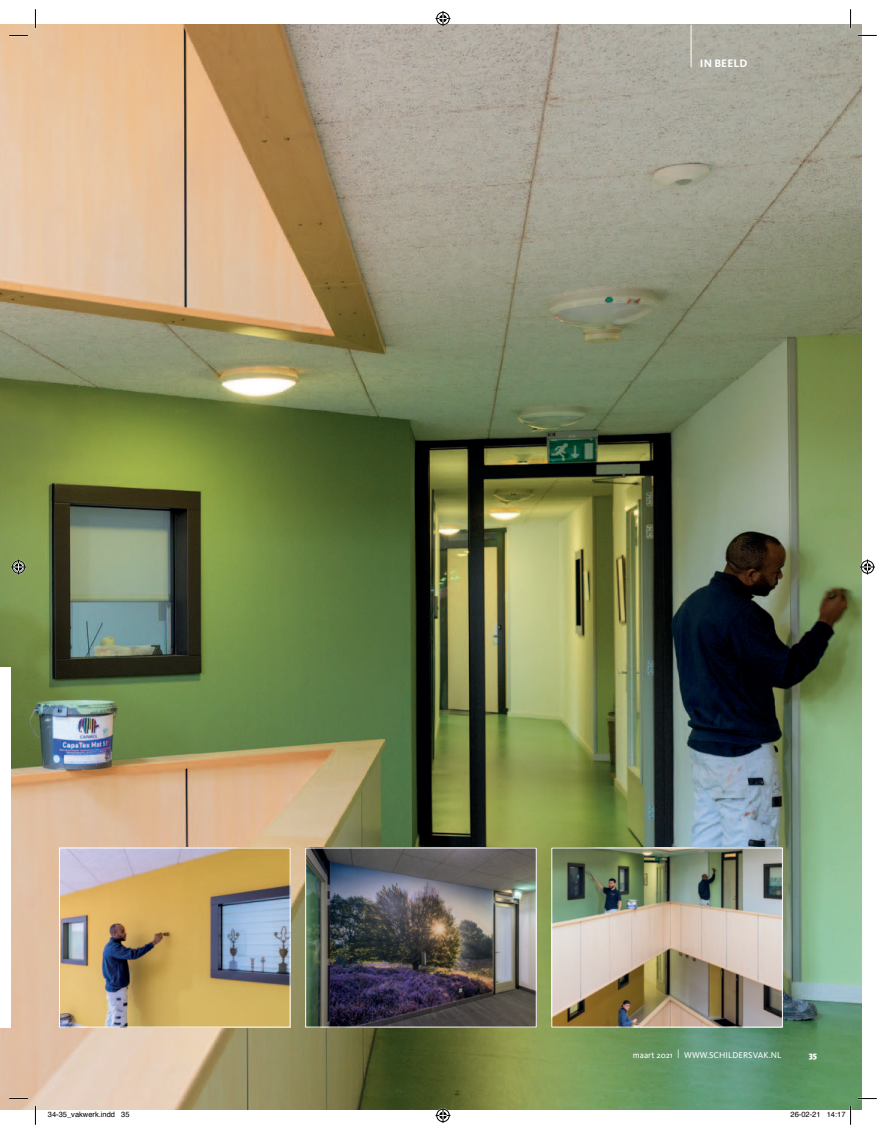
<style>
.page{position:relative;width:886px;height:1134px;background:#fff}
.page>*{position:absolute;margin:0;border:0;box-sizing:border-box;transform-origin:0 0}
.t1{font:700 11.25px "Kievit OT";letter-spacing:.01em;color:#fff}
.t2{font:8.75px "Kievit OT";letter-spacing:.01em;color:#fff}
.t3{font:900 8.75px "Kievit OT";color:#fff}
.t4{font:7.5px "Helvetica";color:#000}
</style>
<div class="page">
<img style="left:0;top:25px;width:861px;height:1084px">
<div style="left:0;top:667px;width:11px;height:360px;background:#fff"></div>
<img style="left:553px;top:849px;width:228px;height:176px">
<div style="left:551px;top:847px;width:232px;height:180px;border:1px solid #fff"></div>
<img style="left:61px;top:849px;width:228px;height:176px">
<div style="left:59px;top:847px;width:232px;height:180px;border:1px solid #fff"></div>
<img style="left:307px;top:849px;width:228px;height:176px">
<div style="left:305px;top:847px;width:232px;height:180px;border:1px solid #fff"></div>
<hr style="left:691px;top:25px;width:1px;height:42px;background:#fff">
<svg style="left:9px;top:35px;width:19px;height:1px"></svg>
<svg style="left:858px;top:35px;width:19px;height:1px"></svg>
<svg style="left:9px;top:1098px;width:19px;height:1px"></svg>
<svg style="left:858px;top:1098px;width:19px;height:1px"></svg>
<svg style="left:35px;top:9px;width:1px;height:19px"></svg>
<svg style="left:35px;top:1106px;width:1px;height:19px"></svg>
<svg style="left:850px;top:9px;width:1px;height:19px"></svg>
<svg style="left:435px;top:11px;width:15px;height:15px"></svg>
<svg style="left:435px;top:1108px;width:15px;height:15px"></svg>
<svg style="left:11px;top:559px;width:15px;height:15px"></svg>
<svg style="left:860px;top:559px;width:15px;height:15px"></svg>
<svg style="left:827px;top:1106px;width:24px;height:19px"></svg>
<h1 class="t1" style="left:700px;top:57px;width:49px">IN BEELD</h1>
<p class="t2" style="left:633px;top:1049px;width:150px">MAART 2021 | WWW.SCHILDERSVAK.NL</p>
<p class="t3" style="left:809px;top:1049px;width:10px">35</p>
<p class="t4" style="left:48px;top:1109px;width:83px">34-35_vakwerk.indd 35</p>
<p class="t4" style="left:790px;top:1109px;width:57px">26-02-21 14:17</p>
</div>
